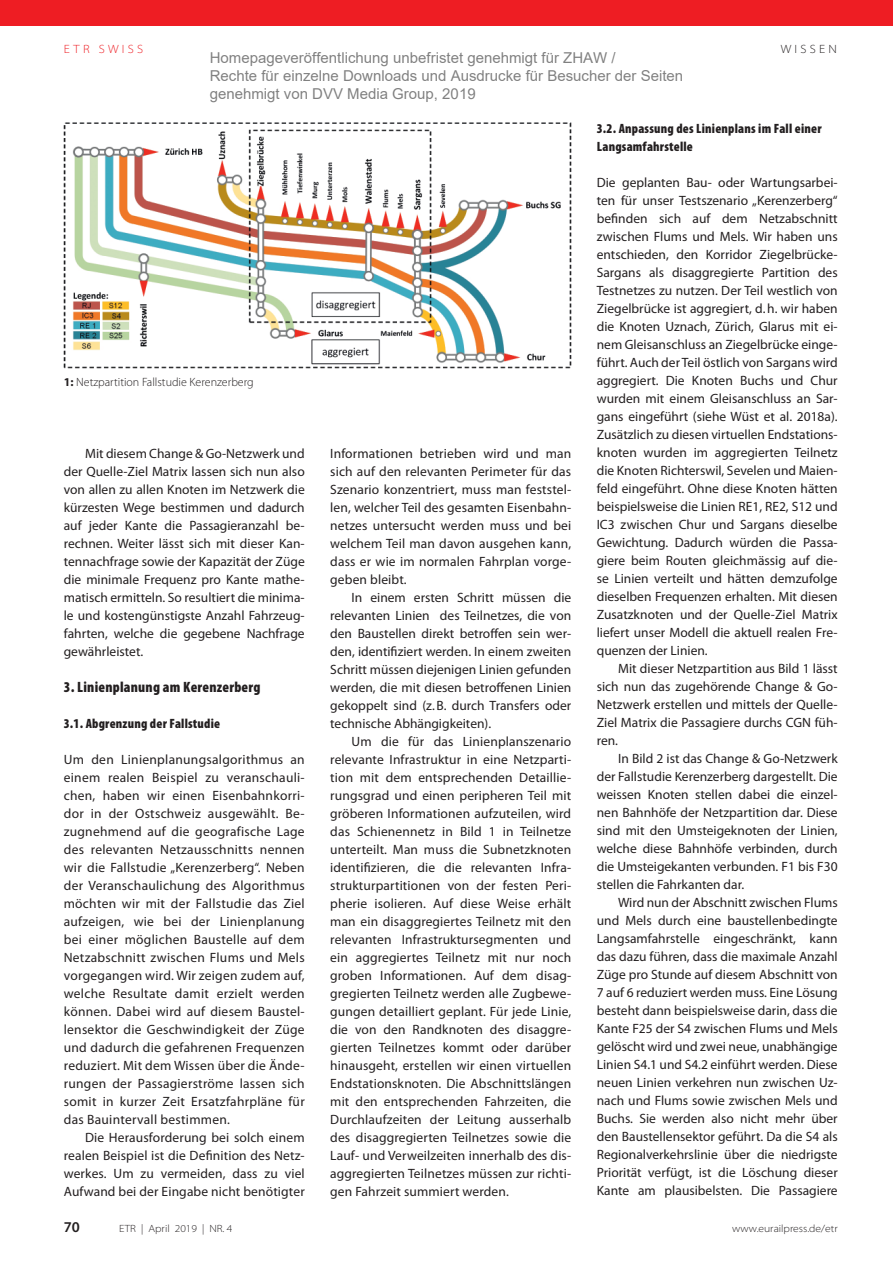
<style>
.page{position:relative;width:893px;height:1263px;background:#fff}
.page>*{position:absolute;margin:0;border:0;box-sizing:border-box;transform-origin:0 0}
.t1{font:15px/18px "Arial";color:rgb(0 0 0/.5)}
.t2{font:900 condensed 15px "Myriad Pro";letter-spacing:.015em;color:#231f20}
.t3{font:600 15px "Myriad Pro";color:#231f20}
.t4{font:13.5px/18px "Myriad Pro";color:#231f20;text-align:justify}
.t5{font:900 condensed 13.5px/18px "Myriad Pro";letter-spacing:.015em;color:#231f20}
.t6{font:300 12px "Myriad Pro";color:#231f20}
.t7{font:300 semi-expanded 12px "Myriad Pro";letter-spacing:.27em;color:#ee1d23}
.t8{font:300 semi-expanded 12px "Myriad Pro";letter-spacing:.27em;color:#231f20}
.t9{font:300 semi-expanded 10.5px "Myriad Pro";color:#231f20}
.s1{font-weight:700}
</style>
<div class="page">
<div style="left:0;top:0;width:893px;height:26px;background:#ee1d23"></div>
<img style="left:63px;top:122px;width:509px;height:247px">
<p class="t7" style="left:64px;top:42px;width:81px">ETR SWISS</p>
<p class="t8" style="left:781px;top:42px;width:58px">WISSEN</p>
<p class="t1" style="left:210px;top:49px;width:475px">Homepageveröffentlichung unbefristet genehmigt für ZHAW /<br>Rechte für einzelne Downloads und Ausdrucke für Besucher der Seiten genehmigt von DVV Media Group, 2019</p>
<p class="t6" style="left:64px;top:374px;width:191px"><span class="s1">1:</span> Netzpartition Fallstudie Kerenzerberg</p>
<p class="t4" style="left:64px;top:444px;width:242px;text-indent:21px">Mit diesem Change &amp; Go-Netzwerk und der Quelle-Ziel Matrix lassen sich nun also von allen zu allen Knoten im Netzwerk die kürzesten Wege bestimmen und dadurch auf jeder Kante die Passagieranzahl be&shy;rechnen. Weiter lässt sich mit dieser Kan&shy;tennachfrage sowie der Kapazität der Züge die minimale Frequenz pro Kante mathe&shy;matisch ermitteln. So resultiert die minima&shy;le und kostengünstigste Anzahl Fahrzeug&shy;fahrten, welche die gegebene Nachfrage gewährleistet.</p>
<p class="t2" style="left:64px;top:678px;width:198px">3. Linienplanung am Kerenzerberg</p>
<p class="t5" style="left:64px;top:714px;width:158px">3.1. Abgrenzung der Fallstudie</p>
<p class="t4" style="left:64px;top:750px;width:242px">Um den Linienplanungsalgorithmus an einem realen Beispiel zu veranschauli&shy;chen, haben wir einen Eisenbahnkorri&shy;dor in der Ostschweiz ausgewählt. Be&shy;zugnehmend auf die geografische Lage des relevanten Netzausschnitts nennen wir die Fallstudie „Kerenzerberg“. Neben der Veranschaulichung des Algorithmus möchten wir mit der Fallstudie das Ziel aufzeigen, wie bei der Linienplanung bei einer möglichen Baustelle auf dem Netzabschnitt zwischen Flums und Mels vorgegangen wird. Wir zeigen zudem auf, welche Resultate damit erzielt werden können. Dabei wird auf diesem Baustel&shy;lensektor die Geschwindigkeit der Züge und dadurch die gefahrenen Frequenzen reduziert. Mit dem Wissen über die Ände&shy;rungen der Passagierströme lassen sich somit in kurzer Zeit Ersatzfahrpläne für das Bauintervall bestimmen.</p>
<p class="t4" style="left:64px;top:1128px;width:242px;text-indent:21px">Die Herausforderung bei solch einem realen Beispiel ist die Definition des Netz&shy;werkes. Um zu vermeiden, dass zu viel Aufwand bei der Eingabe nicht benötigter</p>
<p class="t4" style="left:330px;top:444px;width:242px">Informationen betrieben wird und man sich auf den relevanten Perimeter für das Szenario konzentriert, muss man feststel&shy;len, welcher Teil des gesamten Eisenbahn&shy;netzes untersucht werden muss und bei welchem Teil man davon ausgehen kann, dass er wie im normalen Fahrplan vorge&shy;geben bleibt.</p>
<p class="t4" style="left:330px;top:588px;width:242px;text-indent:21px">In einem ersten Schritt müssen die relevanten Linien des Teilnetzes, die von den Baustellen direkt betroffen sein wer&shy;den, identifiziert werden. In einem zweiten Schritt müssen diejenigen Linien gefunden werden, die mit diesen betroffenen Linien gekoppelt sind (z.B. durch Transfers oder technische Abhängigkeiten).</p>
<p class="t4" style="left:330px;top:732px;width:242px;text-indent:21px">Um die für das Linienplanszenario relevante Infrastruktur in eine Netzparti&shy;tion mit dem entsprechenden Detaillie&shy;rungsgrad und einen peripheren Teil mit gröberen Informationen aufzuteilen, wird das Schienennetz in Bild 1 in Teilnetze unterteilt. Man muss die Subnetzknoten identifizieren, die die relevanten Infra&shy;strukturpartitionen von der festen Peri&shy;pherie isolieren. Auf diese Weise erhält man ein disaggregiertes Teilnetz mit den relevanten Infrastruktursegmenten und ein aggregiertes Teilnetz mit nur noch groben Informationen. Auf dem disag&shy;gregierten Teilnetz werden alle Zugbewe&shy;gungen detailliert geplant. Für jede Linie, die von den Randknoten des disaggre&shy;gierten Teilnetzes kommt oder darüber hinausgeht, erstellen wir einen virtuellen Endstationsknoten. Die Abschnittslängen mit den entsprechenden Fahrzeiten, die Durchlaufzeiten der Leitung ausserhalb des disaggregierten Teilnetzes sowie die Lauf- und Verweilzeiten innerhalb des dis&shy;aggregierten Teilnetzes müssen zur richti&shy;gen Fahrzeit summiert werden.</p>
<p class="t5" style="left:597px;top:120px;width:226px">3.2. Anpassung des Linienplans im Fall einer<br>Langsamfahrstelle</p>
<p class="t4" style="left:597px;top:174px;width:242px">Die geplanten Bau- oder Wartungsarbei&shy;ten für unser Testszenario „Kerenzerberg“ befinden sich auf dem Netzabschnitt zwischen Flums und Mels. Wir haben uns entschieden, den Korridor Ziegelbrücke-Sargans als disaggregierte Partition des Testnetzes zu nutzen. Der Teil westlich von Ziegelbrücke ist aggregiert, d.h. wir haben die Knoten Uznach, Zürich, Glarus mit ei&shy;nem Gleisanschluss an Ziegelbrücke einge&shy;führt. Auch der Teil östlich von Sargans wird aggregiert. Die Knoten Buchs und Chur wurden mit einem Gleisanschluss an Sar&shy;gans eingeführt (siehe Wüst et al. 2018a).<br>Zusätzlich zu diesen virtuellen Endstations&shy;knoten wurden im aggregierten Teilnetz die Knoten Richterswil, Sevelen und Maien&shy;feld eingeführt. Ohne diese Knoten hätten beispielsweise die Linien RE1, RE2, S12 und IC3 zwischen Chur und Sargans dieselbe Gewichtung. Dadurch würden die Passa&shy;giere beim Routen gleichmässig auf die&shy;se Linien verteilt und hätten demzufolge dieselben Frequenzen erhalten. Mit diesen Zusatzknoten und der Quelle-Ziel Matrix liefert unser Modell die aktuell realen Fre&shy;quenzen der Linien.</p>
<p class="t4" style="left:597px;top:659px;width:242px;text-indent:21px">Mit dieser Netzpartition aus Bild 1 lässt sich nun das zugehörende Change &amp; Go-Netzwerk erstellen und mittels der Quelle-Ziel Matrix die Passagiere durchs CGN füh&shy;ren.</p>
<p class="t4" style="left:597px;top:749px;width:242px;text-indent:21px">In Bild 2 ist das Change &amp; Go-Netzwerk der Fallstudie Kerenzerberg dargestellt. Die weissen Knoten stellen dabei die einzel&shy;nen Bahnhöfe der Netzpartition dar. Diese sind mit den Umsteigeknoten der Linien, welche diese Bahnhöfe verbinden, durch die Umsteigekanten verbunden. F1 bis F30 stellen die Fahrkanten dar.</p>
<p class="t4" style="left:597px;top:893px;width:242px;text-indent:21px">Wird nun der Abschnitt zwischen Flums und Mels durch eine baustellenbedingte Langsamfahrstelle eingeschränkt, kann das dazu führen, dass die maximale Anzahl Züge pro Stunde auf diesem Abschnitt von 7 auf 6 reduziert werden muss. Eine Lösung besteht dann beispielsweise darin, dass die Kante F25 der S4 zwischen Flums und Mels gelöscht wird und zwei neue, unabhängige Linien S4.1 und S4.2 einführt werden. Diese neuen Linien verkehren nun zwischen Uz&shy;nach und Flums sowie zwischen Mels und Buchs. Sie werden also nicht mehr über den Baustellensektor geführt. Da die S4 als Regionalverkehrslinie über die niedrigste Priorität verfügt, ist die Löschung dieser Kante am plausibelsten. Die Passagiere</p>
<p class="t3" style="left:64px;top:1217px;width:18px">70</p>
<p class="t9" style="left:119px;top:1222px;width:115px">ETR | April 2019 | NR. 4</p>
<p class="t9" style="left:732px;top:1222px;width:107px">www.eurailpress.de/etr</p>
</div>
